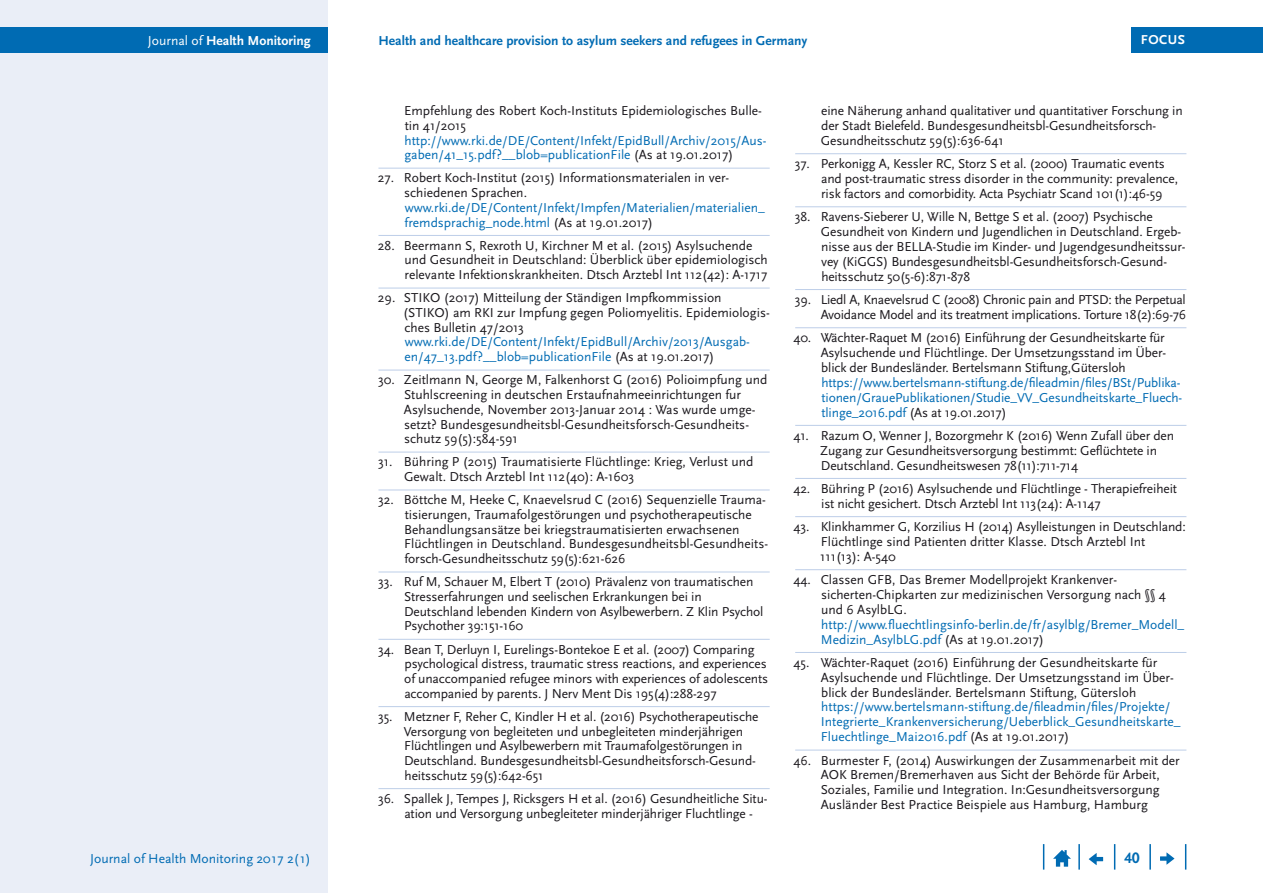
<style>
.page{position:relative;width:1263px;height:893px;background:#fff}
.page>*{position:absolute;margin:0;border:0;box-sizing:border-box;transform-origin:0 0}
.t1{font:700 15.75px "Scala Sans Pro";color:#006bb3}
.t2{font:700 13.65px "Scala Sans Pro";color:#006bb3}
.t3{font:13.65px "Scala Sans Pro";color:#006bb3}
.t4{font:700 13.65px "Scala Sans Pro";color:#fff}
.Literaturverzeichnis{font:13.5px/14.7px "Scala Sans Pro";letter-spacing:-.01em;color:#1a171c}
.Literaturverzeichnis-2{font:13.5px/14.7px "Scala Sans Pro";color:#006bb3}
.t5{font:700 13.5px "Scala Sans Pro";letter-spacing:.04em;color:#fff}
.s1{font-weight:400}
.s2{color:#1a171c}
.s3{color:#006bb3}
</style>
<div class="page">
<div style="left:1131px;top:28px;width:132px;height:25px;background:#006bb3"></div>
<div style="left:0;top:0;width:327px;height:893px;background:#eaeef7"></div>
<div style="left:0;top:28px;width:327px;height:25px;background:#006bb3"></div>
<hr style="left:378px;top:168px;width:392px;height:1px;background:#bdcee8">
<hr style="left:378px;top:235px;width:392px;height:1px;background:#bdcee8">
<hr style="left:378px;top:288px;width:392px;height:1px;background:#bdcee8">
<hr style="left:378px;top:370px;width:392px;height:1px;background:#bdcee8">
<hr style="left:378px;top:452px;width:392px;height:1px;background:#bdcee8">
<hr style="left:378px;top:490px;width:392px;height:1px;background:#bdcee8">
<hr style="left:378px;top:572px;width:392px;height:1px;background:#bdcee8">
<hr style="left:378px;top:639px;width:392px;height:1px;background:#bdcee8">
<hr style="left:378px;top:706px;width:392px;height:1px;background:#bdcee8">
<hr style="left:378px;top:788px;width:392px;height:1px;background:#bdcee8">
<hr style="left:795px;top:153px;width:391px;height:1px;background:#bdcee8">
<hr style="left:795px;top:206px;width:391px;height:1px;background:#bdcee8">
<hr style="left:795px;top:289px;width:391px;height:1px;background:#bdcee8">
<hr style="left:795px;top:327px;width:391px;height:1px;background:#bdcee8">
<hr style="left:795px;top:425px;width:391px;height:1px;background:#bdcee8">
<hr style="left:795px;top:478px;width:391px;height:1px;background:#bdcee8">
<hr style="left:795px;top:516px;width:391px;height:1px;background:#bdcee8">
<hr style="left:795px;top:569px;width:391px;height:1px;background:#bdcee8">
<hr style="left:795px;top:652px;width:391px;height:1px;background:#bdcee8">
<hr style="left:795px;top:750px;width:391px;height:1px;background:#bdcee8">
<svg style="left:1185px;top:844px;width:1px;height:26px"></svg>
<hr style="left:1149px;top:844px;width:2px;height:26px;background:#006bb3">
<svg style="left:1114px;top:844px;width:1px;height:26px"></svg>
<hr style="left:1078px;top:844px;width:2px;height:26px;background:#006bb3">
<svg style="left:1043px;top:844px;width:1px;height:26px"></svg>
<svg style="left:1053px;top:850px;width:18px;height:17px"></svg>
<svg style="left:1089px;top:853px;width:14px;height:12px"></svg>
<svg style="left:1160px;top:852px;width:14px;height:13px"></svg>
<p class="t4" style="left:148px;top:33px;width:164px"><span class="s1">Journal of</span> Health Monitoring</p>
<p class="t2" style="left:378px;top:33px;width:430px">Health and healthcare provision to asylum seekers and refugees in Germany</p>
<p class="t5" style="left:1141px;top:32px;width:46px">FOCUS</p>
<p class="t3" style="left:90px;top:850px;width:222px">Journal of Health Monitoring 2017 2(1)</p>
<p class="Literaturverzeichnis-2" style="left:404px;top:103px;width:364px"><span class="s2">Empfehlung des Robert Koch-Instituts Epidemiologisches Bulle&shy;tin 41/2015 </span>http://www.rki.de/DE/Content/Infekt/EpidBull/Archiv/2015/Aus&shy;gaben/41_15.pdf?__blob=publicationFile <span class="s2">(As at 19.01.2017)</span></p>
<p class="Literaturverzeichnis" style="left:404px;top:171px;width:362px;text-indent:-26px">27. Robert Koch-Institut (2015) Informationsmaterialen in ver&shy;schiedenen Sprachen. <span class="s3">www.rki.de/DE/Content/Infekt/Impfen/Materialien/materialien_ fremdsprachig_node.html</span> (As at 19.01.2017)</p>
<p class="Literaturverzeichnis" style="left:404px;top:238px;width:365px;text-indent:-26px">28. Beermann S, Rexroth U, Kirchner M et al. (2015) Asylsuchende und Gesundheit in Deutschland: Überblick über epidemiologisch relevante Infektionskrankheiten. Dtsch Arztebl Int 112(42): A-1717</p>
<p class="Literaturverzeichnis" style="left:403px;top:291px;width:368px;text-indent:-25px">29. STIKO (2017) Mitteilung der Ständigen Impfkommission (STIKO) am RKI zur Impfung gegen Poliomyelitis. Epidemiologis&shy;ches Bulletin 47/2013 <span class="s3">www.rki.de/DE/Content/Infekt/EpidBull/Archiv/2013/Ausgab&shy;en/47_13.pdf?__blob=publicationFile</span> (As at 19.01.2017)</p>
<p class="Literaturverzeichnis" style="left:404px;top:373px;width:365px;text-indent:-26px">30. Zeitlmann N, George M, Falkenhorst G (2016) Polioimpfung und Stuhlscreening in deutschen Erstaufnahmeeinrichtungen fur Asylsuchende, November 2013-Januar 2014 : Was wurde umge&shy;setzt? Bundesgesundheitsbl-Gesundheitsforsch-Gesundheits&shy;schutz 59(5):584-591</p>
<p class="Literaturverzeichnis" style="left:404px;top:455px;width:351px;text-indent:-26px">31. Bühring P (2015) Traumatisierte Flüchtlinge: Krieg, Verlust und<br>Gewalt. Dtsch Arztebl Int 112(40): A-1603</p>
<p class="Literaturverzeichnis" style="left:404px;top:492px;width:365px;text-indent:-26px">32. Böttche M, Heeke C, Knaevelsrud C (2016) Sequenzielle Trauma&shy;tisierungen, Traumafolgestörungen und psychotherapeutische Behandlungsansätze bei kriegstraumatisierten erwachsenen Flüchtlingen in Deutschland. Bundesgesundheitsbl-Gesundheits&shy;forsch-Gesundheitsschutz 59(5):621-626</p>
<p class="Literaturverzeichnis" style="left:404px;top:575px;width:361px;text-indent:-26px">33. Ruf M, Schauer M, Elbert T (2010) Prävalenz von traumatischen Stresserfahrungen und seelischen Erkrankungen bei in Deutschland lebenden Kindern von Asylbewerbern. Z Klin Psychol Psychother 39:151-160</p>
<p class="Literaturverzeichnis" style="left:404px;top:642px;width:365px;text-indent:-26px">34. Bean T, Derluyn I, Eurelings-Bontekoe E et al. (2007) Comparing psychological distress, traumatic stress reactions, and experiences of unaccompanied refugee minors with experiences of adolescents accompanied by parents. J Nerv Ment Dis 195(4):288-297</p>
<p class="Literaturverzeichnis" style="left:404px;top:709px;width:356px;text-indent:-26px">35. Metzner F, Reher C, Kindler H et al. (2016) Psychotherapeutische Versorgung von begleiteten und unbegleiteten minderjährigen Flüchtlingen und Asylbewerbern mit Traumafolgestörungen in Deutschland. Bundesgesundheitsbl-Gesundheitsforsch-Gesund&shy;heitsschutz 59(5):642-651</p>
<p class="Literaturverzeichnis" style="left:404px;top:791px;width:365px;text-indent:-26px">36. Spallek J, Tempes J, Ricksgers H et al. (2016) Gesundheitliche Situ&shy;ation und Versorgung unbegleiteter minderjähriger Fluchtlinge -</p>
<p class="Literaturverzeichnis" style="left:821px;top:103px;width:363px">eine Näherung anhand qualitativer und quantitativer Forschung in der Stadt Bielefeld. Bundesgesundheitsbl-Gesundheitsforsch-<br>Gesundheitsschutz 59(5):636-641</p>
<p class="Literaturverzeichnis" style="left:821px;top:156px;width:358px;text-indent:-26px">37. Perkonigg A, Kessler RC, Storz S et al. (2000) Traumatic events and post-traumatic stress disorder in the community: prevalence, risk factors and comorbidity. Acta Psychiatr Scand 101(1):46-59</p>
<p class="Literaturverzeichnis" style="left:821px;top:209px;width:366px;text-indent:-26px">38. Ravens-Sieberer U, Wille N, Bettge S et al. (2007) Psychische Gesundheit von Kindern und Jugendlichen in Deutschland. Ergeb&shy;nisse aus der BELLA-Studie im Kinder- und Jugendgesundheitssur&shy;vey (KiGGS) Bundesgesundheitsbl-Gesundheitsforsch-Gesund&shy;heitsschutz 50(5-6):871-878</p>
<p class="Literaturverzeichnis" style="left:795px;top:292px;width:393px;text-align:right">39. Liedl A, Knaevelsrud C (2008) Chronic pain and PTSD: the Perpetual<br>Avoidance Model and its treatment implications. Torture 18(2):69-76</p>
<p class="Literaturverzeichnis" style="left:821px;top:330px;width:363px;text-indent:-27px">40. Wächter-Raquet M (2016) Einführung der Gesundheitskarte für Asylsuchende und Flüchtlinge. Der Umsetzungsstand im Über&shy;blick der Bundesländer. Bertelsmann Stiftung,Gütersloh <span class="s3">https://www.bertelsmann-stiftung.de/fileadmin/files/BSt/Publika&shy;tionen/GrauePublikationen/Studie_VV_Gesundheitskarte_Fluech&shy;tlinge_2016.pdf</span> (As at 19.01.2017)</p>
<p class="Literaturverzeichnis" style="left:820px;top:428px;width:355px;text-indent:-27px">41. Razum O, Wenner J, Bozorgmehr K (2016) Wenn Zufall über den<br>Zugang zur Gesundheitsversorgung bestimmt: Geflüchtete in<br>Deutschland. Gesundheitswesen 78(11):711-714</p>
<p class="Literaturverzeichnis" style="left:821px;top:481px;width:357px;text-indent:-28px">42. Bühring P (2016) Asylsuchende und Flüchtlinge - Therapiefreiheit ist nicht gesichert. Dtsch Arztebl Int 113(24): A-1147</p>
<p class="Literaturverzeichnis" style="left:820px;top:519px;width:367px;text-indent:-27px">43. Klinkhammer G, Korzilius H (2014) Asylleistungen in Deutschland:<br>Flüchtlinge sind Patienten dritter Klasse. Dtsch Arztebl Int<br>111(13): A-540</p>
<p class="Literaturverzeichnis" style="left:821px;top:572px;width:365px;text-indent:-27px">44. Classen GFB, Das Bremer Modellprojekt Krankenver&shy;sicherten-Chipkarten zur medizinischen Versorgung nach §§ 4 und 6 AsylbLG. <span class="s3">http://www.fluechtlingsinfo-berlin.de/fr/asylblg/Bremer_Modell_ Medizin_AsylbLG.pdf</span> (As at 19.01.2017)</p>
<p class="Literaturverzeichnis" style="left:821px;top:655px;width:361px;text-indent:-27px">45. Wächter-Raquet (2016) Einführung der Gesundheitskarte für Asylsuchende und Flüchtlinge. Der Umsetzungsstand im Über&shy;blick der Bundesländer. Bertelsmann Stiftung, Gütersloh <span class="s3">https://www.bertelsmann-stiftung.de/fileadmin/files/Projekte/ Integrierte_Krankenversicherung/Ueberblick_Gesundheitskarte_ Fluechtlinge_Mai2016.pdf</span> (As at 19.01.2017)</p>
<p class="Literaturverzeichnis" style="left:793px;top:753px;width:388px;text-align:center">46. Burmester F, (2014) Auswirkungen der Zusammenarbeit mit der AOK Bremen/Bremerhaven aus Sicht der Behörde für Arbeit, Soziales, Familie und Integration. In:Gesundheitsversorgung Ausländer Best Practice Beispiele aus Hamburg, Hamburg</p>
<p class="t1" style="left:1124px;top:849px;width:17px">40</p>
</div>
